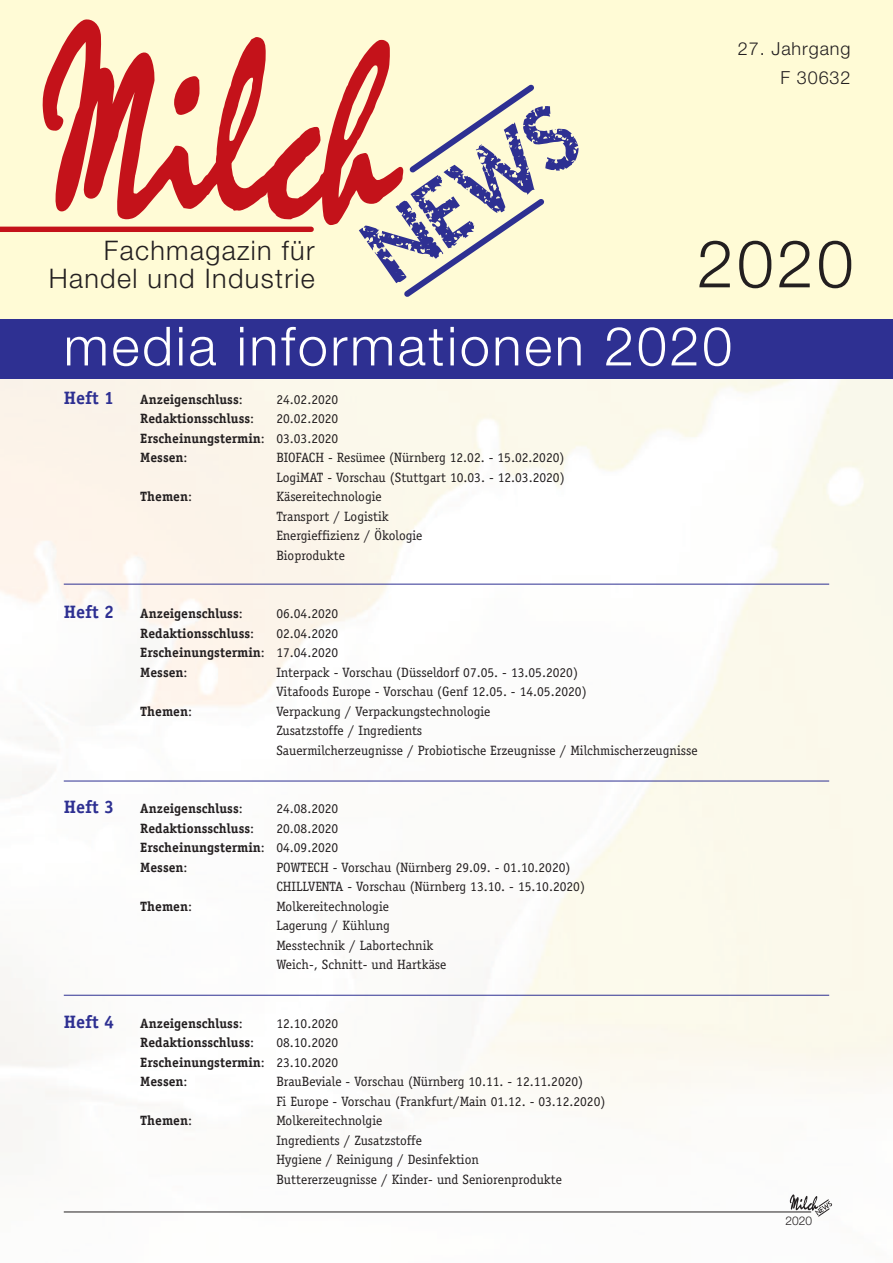
<style>
.page{position:relative;width:893px;height:1263px;background:#fff}
.page>*{position:absolute;margin:0;border:0;box-sizing:border-box;transform-origin:0 0}
.t1{font:300 66px "Helvetica Neue";color:#231f20}
.t2{font:300 54px "Helvetica Neue";letter-spacing:.05em;color:#fff}
.t3{font:300 27px/28.5px "Helvetica Neue";letter-spacing:.05em;color:#231f20;text-align:right}
.t4{font:700 18px "Officina Serif";color:#2e3092}
.t5{font:300 18px/28.5px "Helvetica Neue";letter-spacing:.05em;color:#231f20;text-align:right}
.t6{font:13.5px/19.5px "Officina Serif";color:#231f20}
.t7{font:700 13.5px/19.5px "Officina Serif";color:#231f20;text-align:justify}
.t8{font:300 12px "Helvetica Neue";color:#231f20}
.s1{font-weight:400}
</style>
<div class="page">
<img style="left:0;top:378px;width:893px;height:839px">
<div style="left:0;top:0;width:893px;height:319px;background:#fffbd6"></div>
<svg style="left:42px;top:19px;width:348px;height:206px"></svg>
<svg style="left:359px;top:79px;width:219px;height:218px"></svg>
<div style="left:0;top:227px;width:311px;height:5px;background:#c4121a"></div>
<div style="left:0;top:319px;width:893px;height:59px;background:#2e3092"></div>
<hr style="left:64px;top:584px;width:765px;height:1px;background:#2e3092">
<hr style="left:64px;top:781px;width:765px;height:1px;background:#2e3092">
<hr style="left:64px;top:995px;width:765px;height:1px;background:#2e3092">
<hr style="left:64px;top:1211px;width:747px;height:1px;background:#231f20">
<svg style="left:790px;top:1194px;width:42px;height:22px"></svg>
<h3 class="t5" style="left:738px;top:36px;width:114px">27. Jahrgang<br>F 30632</h3>
<h3 class="t3" style="left:49px;top:238px;width:267px">Fachmagazin für<br>Handel und Industrie</h3>
<h1 class="t1" style="left:697px;top:240px;width:158px">2020</h1>
<h2 class="t2" style="left:64px;top:327px;width:670px">media informationen 2020</h2>
<h3 class="t4" style="left:64px;top:391px;width:52px">Heft 1</h3>
<p class="t7" style="left:140px;top:391px;width:104px">Anzeigenschluss<span class="s1">:</span></p>
<p class="t6" style="left:276px;top:389px;width:63px">24.02.2020</p>
<p class="t7" style="left:140px;top:410px;width:115px">Redaktionsschluss<span class="s1">:</span></p>
<p class="t7" style="left:140px;top:410px;width:200px;text-indent:136px"><span class="s1">20.02.2020<br></span>Erscheinungstermin<span class="s1">: 03.03.2020<br></span>Messen<span class="s1">:</span></p>
<p class="t6" style="left:276px;top:448px;width:290px">BIOFACH - Resümee (Nürnberg 12.02. - 15.02.2020)<br>LogiMAT - Vorschau (Stuttgart 10.03. - 12.03.2020)</p>
<p class="t7" style="left:140px;top:488px;width:53px">Themen<span class="s1">:</span></p>
<p class="t6" style="left:276px;top:487px;width:148px">Käsereitechnologie<br>Transport / Logistik<br>Energieffizienz / Ökologie<br>Bioprodukte</p>
<h3 class="t4" style="left:64px;top:605px;width:52px">Heft 2</h3>
<p class="t7" style="left:140px;top:605px;width:104px">Anzeigenschluss<span class="s1">:</span></p>
<p class="t6" style="left:276px;top:604px;width:63px">06.04.2020</p>
<p class="t7" style="left:140px;top:625px;width:115px">Redaktionsschluss<span class="s1">:</span></p>
<p class="t7" style="left:140px;top:625px;width:200px;text-indent:136px"><span class="s1">02.04.2020<br></span>Erscheinungstermin<span class="s1">: 17.04.2020<br></span>Messen<span class="s1">:</span></p>
<p class="t6" style="left:276px;top:662px;width:312px">Interpack - Vorschau (Düsseldorf 07.05. - 13.05.2020)<br>Vitafoods Europe - Vorschau (Genf 12.05. - 14.05.2020)</p>
<p class="t7" style="left:140px;top:703px;width:53px">Themen<span class="s1">:</span></p>
<p class="t6" style="left:276px;top:701px;width:423px">Verpackung / Verpackungstechnologie<br>Zusatzstoffe / Ingredients<br>Sauermilcherzeugnisse / Probiotische Erzeugnisse / Milchmischerzeugnisse</p>
<h3 class="t4" style="left:64px;top:800px;width:52px">Heft 3</h3>
<p class="t7" style="left:140px;top:800px;width:104px">Anzeigenschluss<span class="s1">:</span></p>
<p class="t6" style="left:276px;top:799px;width:63px">24.08.2020</p>
<p class="t7" style="left:140px;top:820px;width:115px">Redaktionsschluss<span class="s1">:</span></p>
<p class="t7" style="left:140px;top:820px;width:200px;text-indent:136px"><span class="s1">20.08.2020<br></span>Erscheinungstermin<span class="s1">: 04.09.2020<br></span>Messen<span class="s1">:</span></p>
<p class="t6" style="left:276px;top:857px;width:310px">POWTECH - Vorschau (Nürnberg 29.09. - 01.10.2020)<br>CHILLVENTA - Vorschau (Nürnberg 13.10. - 15.10.2020)</p>
<p class="t7" style="left:140px;top:898px;width:53px">Themen<span class="s1">:</span></p>
<p class="t6" style="left:276px;top:896px;width:172px">Molkereitechnologie<br>Lagerung / Kühlung<br>Messtechnik / Labortechnik<br>Weich-, Schnitt- und Hartkäse</p>
<h3 class="t4" style="left:64px;top:1015px;width:52px">Heft 4</h3>
<p class="t7" style="left:140px;top:1015px;width:104px">Anzeigenschluss<span class="s1">:</span></p>
<p class="t6" style="left:276px;top:1013px;width:63px">12.10.2020</p>
<p class="t7" style="left:140px;top:1034px;width:115px">Redaktionsschluss<span class="s1">:</span></p>
<p class="t7" style="left:140px;top:1034px;width:200px;text-indent:136px"><span class="s1">08.10.2020<br></span>Erscheinungstermin<span class="s1">: 23.10.2020<br></span>Messen<span class="s1">:</span></p>
<p class="t6" style="left:276px;top:1072px;width:331px">BrauBeviale - Vorschau (Nürnberg 10.11. - 12.11.2020)<br>Fi Europe - Vorschau (Frankfurt/Main 01.12. - 03.12.2020)</p>
<p class="t7" style="left:140px;top:1112px;width:53px">Themen<span class="s1">:</span></p>
<p class="t6" style="left:276px;top:1111px;width:287px">Molkereitechnolgie<br>Ingredients / Zusatzstoffe<br>Hygiene / Reinigung / Desinfektion Buttererzeugnisse / Kinder- und Seniorenprodukte</p>
<p class="t8" style="left:785px;top:1216px;width:28px">2020</p>
</div>
